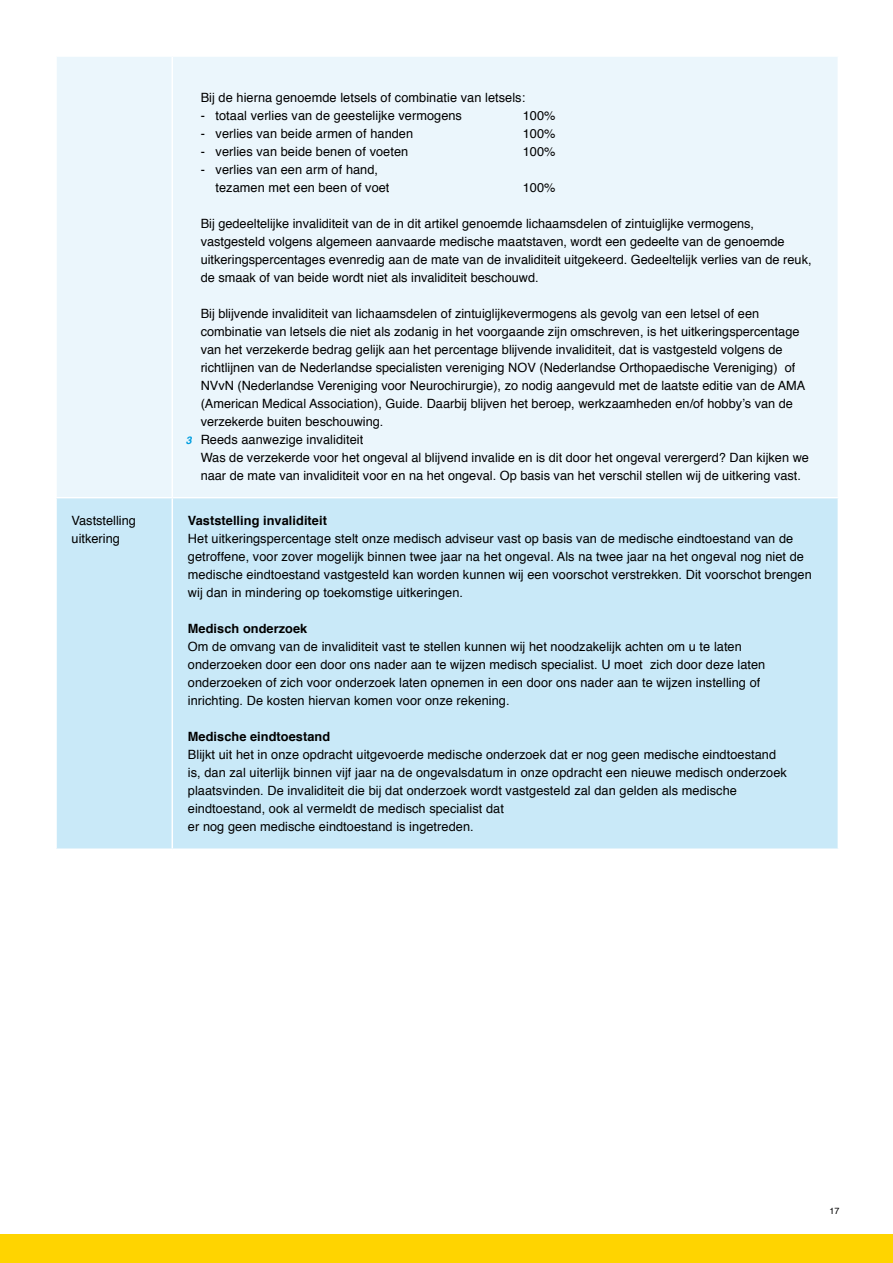
<style>
.page{position:relative;width:893px;height:1263px;background:#fff}
.page>*{position:absolute;margin:0;border:0;box-sizing:border-box;transform-origin:0 0}
.t1{font:12.75px/18px "Helvetica";letter-spacing:.005em;color:#000}
.t2{font:700 12.75px "Helvetica";letter-spacing:.005em;color:#000}
.t3{font:9px "Helvetica";color:#000}
.s1{font-weight:700;font-style:italic;font-size:10.5px;color:#009ee0}
</style>
<div class="page">
<div style="left:0;top:1234px;width:893px;height:29px;background:#ffd400"></div>
<div style="left:57px;top:57px;width:781px;height:440px;background:#ebf6fc"></div>
<div style="left:57px;top:498px;width:781px;height:350px;background:#c9e9f8"></div>
<hr style="left:172px;top:57px;width:1px;height:440px;background:#fff">
<hr style="left:172px;top:498px;width:1px;height:350px;background:#fff">
<p class="t1" style="left:201px;top:89px;width:326px">Bij de hierna genoemde letsels of combinatie van letsels:</p>
<p class="t1" style="left:201px;top:107px;width:263px">- totaal verlies van de geestelijke vermogens</p>
<p class="t1" style="left:523px;top:107px;width:34px">100%</p>
<p class="t1" style="left:201px;top:125px;width:214px">- verlies van beide armen of handen</p>
<p class="t1" style="left:523px;top:125px;width:34px">100%</p>
<p class="t1" style="left:201px;top:143px;width:209px">- verlies van beide benen of voeten</p>
<p class="t1" style="left:523px;top:143px;width:34px">100%</p>
<p class="t1" style="left:216px;top:161px;width:175px;text-indent:-15px">- verlies van een arm of hand, tezamen met een been of voet</p>
<p class="t1" style="left:523px;top:179px;width:34px">100%</p>
<p class="t1" style="left:201px;top:215px;width:612px">Bij gedeeltelijke invaliditeit van de in dit artikel genoemde lichaamsdelen of zintuiglijke vermogens, vastgesteld volgens algemeen aanvaarde medische maatstaven, wordt een gedeelte van de genoemde uitkeringspercentages evenredig aan de mate van de invaliditeit uitgekeerd. Gedeeltelijk verlies van de reuk, de smaak of van beide wordt niet als invaliditeit beschouwd.</p>
<p class="t1" style="left:201px;top:305px;width:560px">Bij blijvende invaliditeit van lichaamsdelen of zintuiglijkevermogens als gevolg van een letsel of een</p>
<p class="t1" style="left:201px;top:323px;width:600px">combinatie van letsels die niet als zodanig in het voorgaande zijn omschreven, is het uitkeringspercentage</p>
<p class="t1" style="left:201px;top:341px;width:583px">van het verzekerde bedrag gelijk aan het percentage blijvende invaliditeit, dat is vastgesteld volgens de</p>
<p class="t1" style="left:201px;top:359px;width:596px">richtlijnen van de Nederlandse specialisten vereniging NOV (Nederlandse Orthopaedische Vereniging) of</p>
<p class="t1" style="left:201px;top:377px;width:606px">NVvN (Nederlandse Vereniging voor Neurochirurgie), zo nodig aangevuld met de laatste editie van de AMA</p>
<p class="t1" style="left:201px;top:395px;width:594px">(American Medical Association), Guide. Daarbij blijven het beroep, werkzaamheden en/of hobby’s van de</p>
<p class="t1" style="left:201px;top:413px;width:184px">verzekerde buiten beschouwing.</p>
<p class="t1" style="left:186px;top:431px;width:179px"><span class="s1">3</span> Reeds aanwezige invaliditeit</p>
<p class="t1" style="left:201px;top:449px;width:610px">Was de verzekerde voor het ongeval al blijvend invalide en is dit door het ongeval verergerd? Dan kijken we</p>
<p class="t1" style="left:201px;top:467px;width:602px">naar de mate van invaliditeit voor en na het ongeval. Op basis van het verschil stellen wij de uitkering vast.</p>
<p class="t1" style="left:72px;top:512px;width:66px">Vaststelling uitkering</p>
<p class="t2" style="left:188px;top:512px;width:141px">Vaststelling invaliditeit</p>
<p class="t1" style="left:188px;top:530px;width:625px">Het uitkeringspercentage stelt onze medisch adviseur vast op basis van de medische eindtoestand van de getroffene, voor zover mogelijk binnen twee jaar na het ongeval. Als na twee jaar na het ongeval nog niet de medische eindtoestand vastgesteld kan worden kunnen wij een voorschot verstrekken. Dit voorschot brengen wij dan in mindering op toekomstige uitkeringen.</p>
<p class="t2" style="left:188px;top:620px;width:121px">Medisch onderzoek</p>
<p class="t1" style="left:188px;top:638px;width:579px">Om de omvang van de invaliditeit vast te stellen kunnen wij het noodzakelijk achten om u te laten onderzoeken door een door ons nader aan te wijzen medisch specialist. U moet zich door deze laten onderzoeken of zich voor onderzoek laten opnemen in een door ons nader aan te wijzen instelling of inrichting. De kosten hiervan komen voor onze rekening.</p>
<p class="t2" style="left:188px;top:728px;width:144px">Medische eindtoestand</p>
<p class="t1" style="left:188px;top:747px;width:601px">Blijkt uit het in onze opdracht uitgevoerde medische onderzoek dat er nog geen medische eindtoestand is, dan zal uiterlijk binnen vijf jaar na de ongevalsdatum in onze opdracht een nieuwe medisch onderzoek plaatsvinden. De invaliditeit die bij dat onderzoek wordt vastgesteld zal dan gelden als medische eindtoestand, ook al vermeldt de medisch specialist dat<br>er nog geen medische eindtoestand is ingetreden.</p>
<p class="t3" style="left:830px;top:1205px;width:11px">17</p>
</div>
